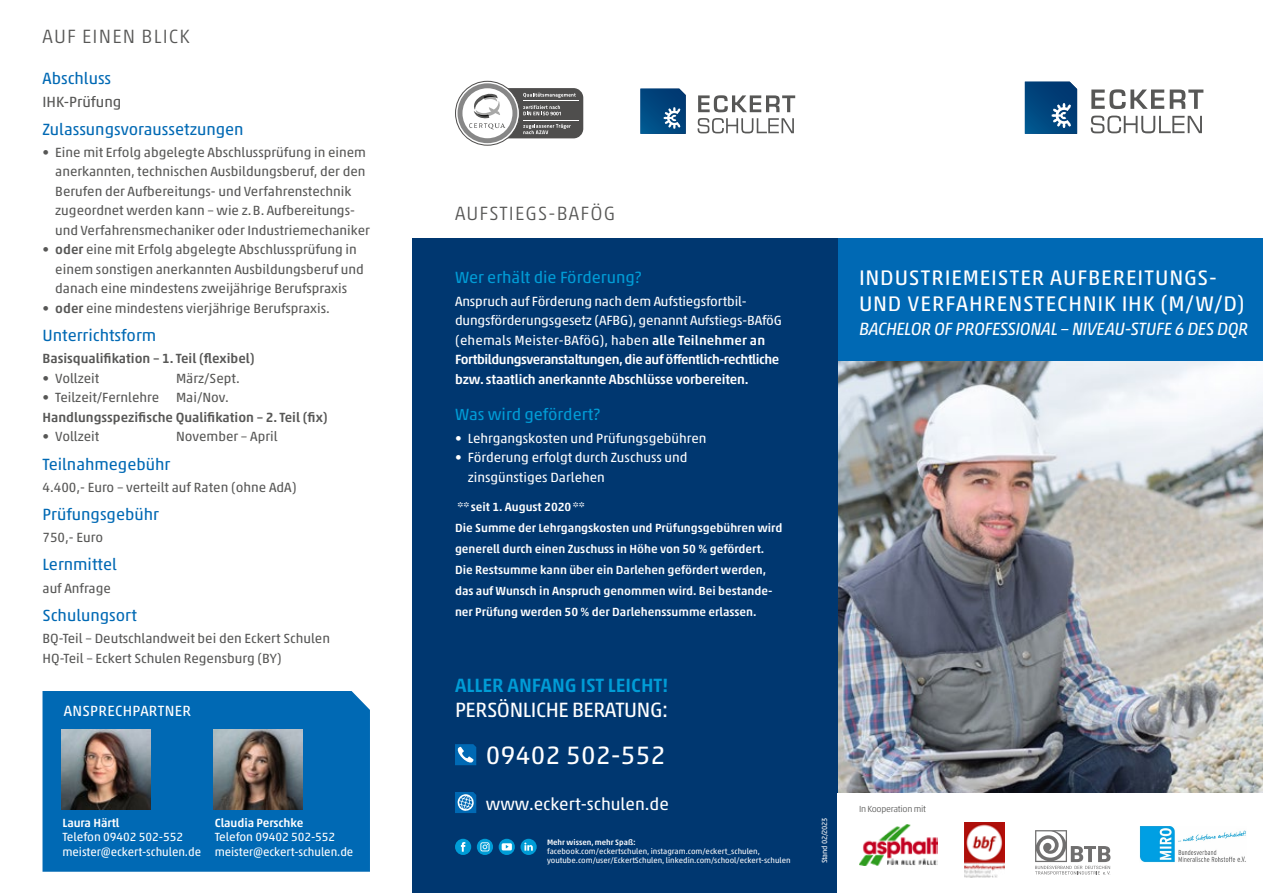
<style>
.page{position:relative;width:1263px;height:893px;background:#fff}
.page>*{position:absolute;margin:0;border:0;box-sizing:border-box;transform-origin:0 0}
.t1{font:25.5px "Akko Pro";letter-spacing:.015em;color:#fff}
.t2{font:21.45px/25.7px "Akko Pro";letter-spacing:.04em;color:#fff}
.t3{font:21px "Akko Pro";letter-spacing:-.02em;color:#fff}
.t4{font:300 19.5px "Akko Pro";letter-spacing:.06em;color:#575756}
.t5{font:500 19.5px "Akko Pro";color:#009cd6}
.t6{font:italic 18px "Akko Pro";letter-spacing:-.025em;color:#fff}
.t7{font:17.25px "Akko Pro";color:#fff}
.t8{font:16.5px "Akko Pro";color:#0069b4}
.t9{font:16.5px "Akko Pro";color:#009cd6}
.t10{font:15px "Akko Pro";letter-spacing:.02em;color:#fff}
.t11{font:15px "Akko Pro";color:#575756}
.t12{font:13.5px/19.5px "Akko Pro";color:#575756}
.t13{font:13.5px/19.5px "Akko Pro";color:#fff}
.t14{font:500 13.5px "Akko Pro";color:#575756}
.t15{font:500 12px/21px "Akko Pro";color:#fff}
.t16{font:12px/14.4px "Akko Pro";letter-spacing:-.005em;color:#fff}
.t17{font:300 9px "Akko Pro";letter-spacing:-.03em;color:#575756}
.t18{font:7.95px/9.1px "Akko Pro";color:#fff}
.t19{font:500 7.95px "Akko Pro";color:#fff}
.t20{font:7.5px "Akko Pro";letter-spacing:-.03em;color:#fff}
.s1{font-weight:500}
</style>
<div class="page">
<img style="left:838px;top:361px;width:425px;height:432px">
<div style="left:838px;top:238px;width:425px;height:123px;background:#0069b4"></div>
<div style="left:43px;top:691px;width:327px;height:181px;background:#0069b4"></div>
<svg style="left:1025px;top:82px;width:52px;height:52px;background:#155286"></svg>
<svg style="left:1091px;top:116px;width:111px;height:17px"></svg>
<svg style="left:1091px;top:89px;width:112px;height:20px"></svg>
<div style="left:412px;top:238px;width:426px;height:655px;background:#003770"></div>
<svg style="left:455px;top:792px;width:21px;height:21px"></svg>
<svg style="left:455px;top:744px;width:21px;height:21px"></svg>
<img style="left:62px;top:729px;width:89px;height:80px">
<img style="left:214px;top:729px;width:89px;height:80px">
<div style="left:467px;top:88px;width:116px;height:50px;background:#4f4e4d;border-radius:10px"></div>
<hr style="left:523px;top:120px;width:56px;height:1px;background:#fff">
<hr style="left:523px;top:101px;width:56px;height:1px;background:#fff">
<svg style="left:455px;top:81px;width:121px;height:65px"></svg>
<img style="left:859px;top:824px;width:79px;height:41px">
<svg style="left:1139px;top:826px;width:107px;height:37px"></svg>
<img style="left:964px;top:823px;width:40px;height:55px">
<svg style="left:1035px;top:830px;width:76px;height:45px"></svg>
<svg style="left:640px;top:89px;width:46px;height:45px;background:#165589"></svg>
<svg style="left:698px;top:118px;width:96px;height:15px"></svg>
<svg style="left:698px;top:95px;width:97px;height:17px"></svg>
<svg style="left:499px;top:839px;width:16px;height:16px"></svg>
<svg style="left:502px;top:843px;width:10px;height:7px"></svg>
<div style="left:455px;top:839px;width:16px;height:16px;background:#009cd6;border-radius:50%"></div>
<svg style="left:461px;top:842px;width:4px;height:10px"></svg>
<svg style="left:477px;top:839px;width:16px;height:16px"></svg>
<svg style="left:480px;top:842px;width:9px;height:9px"></svg>
<div style="left:520px;top:839px;width:17px;height:16px;background:#009cd6;border-radius:50%"></div>
<svg style="left:524px;top:843px;width:9px;height:8px"></svg>
<h3 class="t4" style="left:43px;top:24px;width:149px">AUF EINEN BLICK</h3>
<p class="t8" style="left:43px;top:68px;width:70px">Abschluss</p>
<p class="t11" style="left:43px;top:92px;width:80px">IHK-Prüfung</p>
<p class="t8" style="left:43px;top:119px;width:203px">Zulassungsvoraussetzungen</p>
<p class="t12" style="left:55px;top:142px;width:316px;text-indent:-13px">• Eine mit Erfolg abgelegte Abschlussprüfung in einem anerkannten, technischen Ausbildungsberuf, der den Berufen der Aufbereitungs- und Verfahrenstechnik zugeordnet werden kann – wie z.B. Aufbereitungs&shy;und Verfahrensmechaniker oder Industriemechaniker</p>
<p class="t12" style="left:55px;top:240px;width:310px;text-indent:-13px"><span class="s1">• oder</span> eine mit Erfolg abgelegte Abschlussprüfung in einem sonstigen anerkannten Ausbildungsberuf und danach eine mindestens zweijährige Berufspraxis</p>
<p class="t12" style="left:43px;top:298px;width:289px"><span class="s1">• oder</span> eine mindestens vierjährige Berufspraxis.</p>
<p class="t8" style="left:43px;top:325px;width:115px">Unterrichtsform</p>
<p class="t14" style="left:43px;top:351px;width:214px">Basisqualifikation – 1. Teil (flexibel)</p>
<p class="t12" style="left:43px;top:368px;width:58px">• Vollzeit</p>
<p class="t12" style="left:176px;top:368px;width:65px">März/Sept.</p>
<p class="t12" style="left:43px;top:388px;width:188px">• Teilzeit/Fernlehre Mai/Nov.</p>
<p class="t14" style="left:43px;top:409px;width:287px">Handlungsspezifische Qualifikation – 2. Teil (fix)</p>
<p class="t12" style="left:43px;top:427px;width:58px">• Vollzeit</p>
<p class="t12" style="left:176px;top:427px;width:103px">November – April</p>
<p class="t8" style="left:43px;top:454px;width:129px">Teilnahmegebühr</p>
<p class="t12" style="left:43px;top:477px;width:256px">4.400,- Euro – verteilt auf Raten (ohne AdA)</p>
<p class="t8" style="left:43px;top:504px;width:118px">Prüfungsgebühr</p>
<p class="t12" style="left:43px;top:528px;width:62px">750,- Euro</p>
<p class="t8" style="left:43px;top:555px;width:76px">Lernmittel</p>
<p class="t12" style="left:43px;top:578px;width:70px">auf Anfrage</p>
<p class="t8" style="left:43px;top:605px;width:96px">Schulungsort</p>
<p class="t12" style="left:43px;top:629px;width:289px">BQ-Teil – Deutschlandweit bei den Eckert Schulen<br>HQ-Teil – Eckert Schulen Regensburg (BY)</p>
<p class="t10" style="left:64px;top:701px;width:129px">ANSPRECHPARTNER</p>
<p class="t15" style="left:63px;top:812px;width:58px">Laura Härtl</p>
<p class="t16" style="left:63px;top:830px;width:140px">Telefon 09402 502-552 meister@eckert-schulen.de</p>
<p class="t15" style="left:215px;top:812px;width:90px">Claudia Perschke</p>
<p class="t16" style="left:215px;top:830px;width:140px">Telefon 09402 502-552 meister@eckert-schulen.de</p>
<h3 class="t4" style="left:455px;top:201px;width:162px">AUFSTIEGS-BAFÖG</h3>
<p class="t9" style="left:455px;top:268px;width:188px">Wer erhält die Förderung?</p>
<p class="t13" style="left:455px;top:291px;width:328px">Anspruch auf Förderung nach dem Aufstiegsfortbil&shy;dungsförderungsgesetz (AFBG), genannt Aufstiegs-BAföG (ehemals Meister-BAföG), haben <span class="s1">alle Teilnehmer an Fortbildungsveranstaltungen, die auf öffentlich-rechtliche bzw. staatlich anerkannte Abschlüsse vorbereiten.</span></p>
<p class="t9" style="left:455px;top:405px;width:147px">Was wird gefördert?</p>
<p class="t13" style="left:455px;top:428px;width:253px">• Lehrgangskosten und Prüfungsgebühren</p>
<p class="t13" style="left:468px;top:448px;width:221px;text-indent:-13px">• Förderung erfolgt durch Zuschuss und zinsgünstiges Darlehen</p>
<p class="t15" style="left:455px;top:497px;width:329px">** seit 1. August 2020 **<br>Die Summe der Lehrgangskosten und Prüfungsgebühren wird generell durch einen Zuschuss in Höhe von 50 % gefördert.<br>Die Restsumme kann über ein Darlehen gefördert werden, das auf Wunsch in Anspruch genommen wird. Bei bestande&shy;ner Prüfung werden 50 % der Darlehenssumme erlassen.</p>
<h3 class="t5" style="left:455px;top:673px;width:215px">ALLER ANFANG IST LEICHT!</h3>
<h3 class="t3" style="left:455px;top:697px;width:215px">PERSÖNLICHE BERATUNG:</h3>
<h1 class="t1" style="left:486px;top:740px;width:181px">09402 502-552</h1>
<p class="t7" style="left:486px;top:793px;width:185px">www.eckert-schulen.de</p>
<p class="t19" style="left:547px;top:837px;width:90px">Mehr wissen, mehr Spaß:</p>
<p class="t18" style="left:547px;top:846px;width:245px">facebook.com/eckertschulen, instagram.com/eckert_schulen, youtube.com/user/EckertSchulen, linkedin.com/school/eckert-schulen</p>
<p class="t20" style="left:820px;top:863px;width:47px;rotate:-90deg">Stand 02/2023</p>
<h2 class="t2" style="left:859px;top:265px;width:387px">INDUSTRIEMEISTER AUFBEREITUNGS-<br>UND VERFAHRENSTECHNIK IHK (M/W/D)</h2>
<h3 class="t6" style="left:859px;top:318px;width:391px">BACHELOR OF PROFESSIONAL – NIVEAU-STUFE 6 DES DQR</h3>
<p class="t17" style="left:859px;top:803px;width:69px">In Kooperation mit</p>
</div>
